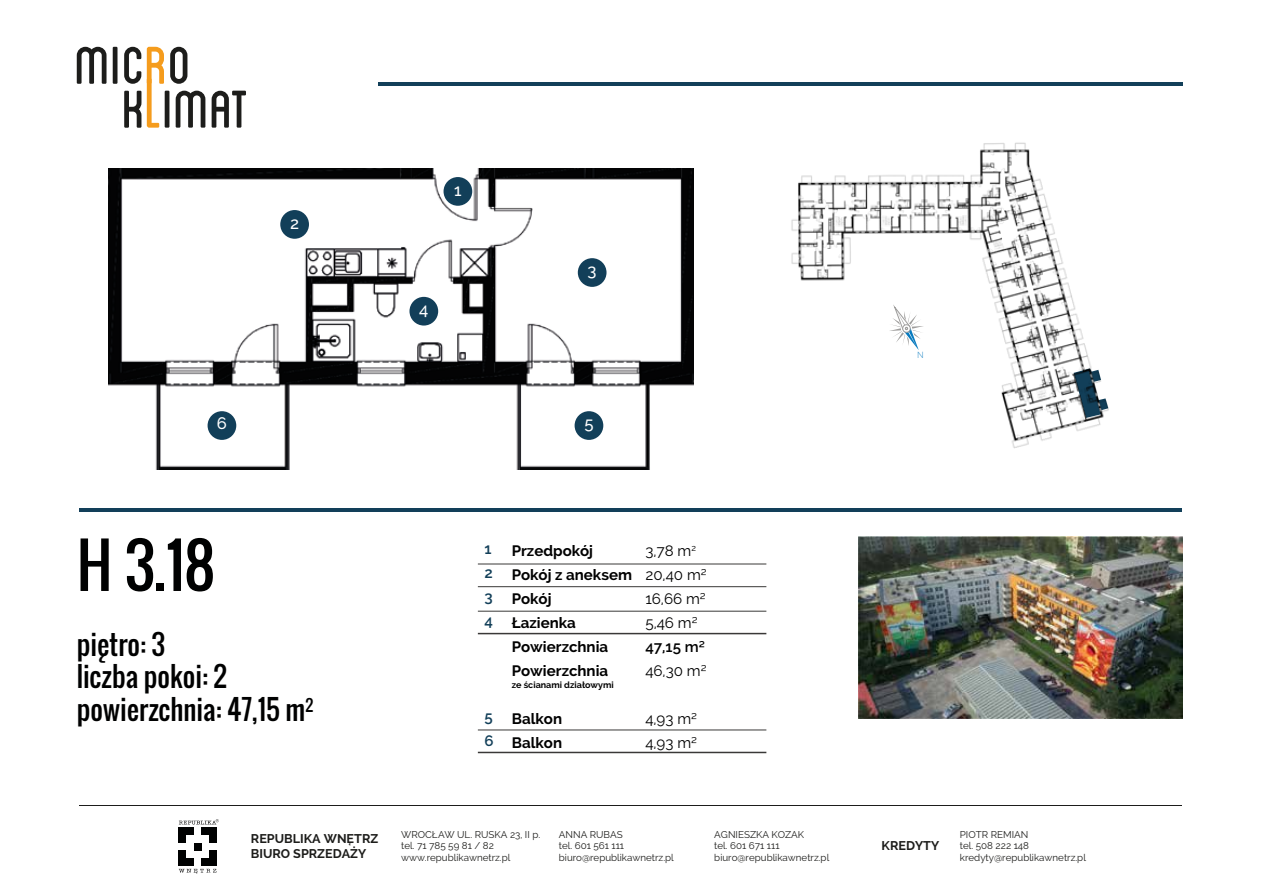
<style>
.page{position:relative;width:1263px;height:893px;background:#fff}
.page>*{position:absolute;margin:0;border:0;box-sizing:border-box;transform-origin:0 0}
.t1{font:60px "Oswald";color:#000101}
.t2{font:27px/32.4px "Oswald";color:#000101}
.t3{font:500 16.65px "Raleway";color:#fff}
.t4{font:700 15px/24px "Raleway";color:#000101}
.t5{font:15px/24px "Raleway";color:#000101}
.t6{font:600 15px "Raleway";color:#000101}
.t7{font:600 15px/24px "Raleway";color:#123f59;text-align:justify}
.t8{font:700 12.6px/15.1px "Raleway";color:#1d1d1b}
.t9{font:9.75px/11.7px "Raleway";color:#1d1d1b}
.t10{font:700 9px "Raleway";color:#000101}
.t11{font:300 8.85px "Lato";color:#077abf}
</style>
<div class="page">
<img style="left:109px;top:169px;width:584px;height:300px">
<img style="left:791px;top:142px;width:318px;height:307px">
<hr style="left:80px;top:805px;width:1102px;height:1px;background:#1d1d1b">
<svg style="left:179px;top:869px;width:37px;height:5px"></svg>
<div style="left:179px;top:828px;width:7px;height:7px;background:#000101"></div>
<div style="left:187px;top:828px;width:7px;height:7px;background:#000101"></div>
<div style="left:202px;top:828px;width:7px;height:7px;background:#000101"></div>
<div style="left:209px;top:828px;width:7px;height:7px;background:#000101"></div>
<div style="left:209px;top:835px;width:7px;height:7px;background:#000101"></div>
<div style="left:179px;top:835px;width:7px;height:8px;background:#000101"></div>
<div style="left:194px;top:843px;width:7px;height:7px;background:#000101"></div>
<div style="left:179px;top:858px;width:7px;height:7px;background:#000101"></div>
<div style="left:187px;top:858px;width:7px;height:7px;background:#000101"></div>
<div style="left:179px;top:851px;width:7px;height:7px;background:#000101"></div>
<div style="left:202px;top:858px;width:7px;height:7px;background:#000101"></div>
<div style="left:209px;top:858px;width:7px;height:7px;background:#000101"></div>
<div style="left:209px;top:851px;width:7px;height:7px;background:#000101"></div>
<svg style="left:179px;top:819px;width:40px;height:5px"></svg>
<img style="left:859px;top:536px;width:324px;height:183px">
<svg style="left:77px;top:47px;width:30px;height:37px"></svg>
<hr style="left:113px;top:47px;width:4px;height:37px;background:#1d1d1b">
<svg style="left:124px;top:91px;width:17px;height:37px"></svg>
<svg style="left:170px;top:47px;width:17px;height:37px"></svg>
<svg style="left:124px;top:47px;width:17px;height:37px"></svg>
<svg style="left:147px;top:47px;width:17px;height:81px"></svg>
<hr style="left:165px;top:91px;width:4px;height:37px;background:#1d1d1b">
<svg style="left:176px;top:91px;width:29px;height:37px"></svg>
<svg style="left:212px;top:91px;width:34px;height:37px"></svg>
<hr style="left:378px;top:83px;width:804px;height:3px;background:#123f59">
<hr style="left:80px;top:509px;width:1102px;height:3px;background:#123f59">
<div style="left:280px;top:210px;width:29px;height:29px;background:#123f59;border-radius:50%"></div>
<div style="left:443px;top:177px;width:29px;height:29px;background:#123f59;border-radius:50%"></div>
<div style="left:578px;top:258px;width:28px;height:29px;background:#123f59;border-radius:50%"></div>
<div style="left:575px;top:411px;width:28px;height:29px;background:#123f59;border-radius:50%"></div>
<div style="left:208px;top:411px;width:28px;height:29px;background:#123f59;border-radius:50%"></div>
<div style="left:409px;top:297px;width:29px;height:29px;background:#123f59;border-radius:50%"></div>
<hr style="left:478px;top:586px;width:288px;height:1px;background:#3a3938">
<hr style="left:478px;top:564px;width:288px;height:1px;background:#3a3938">
<hr style="left:478px;top:611px;width:288px;height:1px;background:#3a3938">
<hr style="left:478px;top:730px;width:288px;height:1px;background:#3a3938">
<hr style="left:478px;top:633px;width:288px;height:1px;background:#3a3938">
<hr style="left:478px;top:752px;width:288px;height:1px;background:#3a3938">
<svg style="left:889px;top:305px;width:35px;height:48px"></svg>
<h3 class="t3" style="left:290px;top:214px;width:11px">2</h3>
<h3 class="t3" style="left:454px;top:181px;width:9px">1</h3>
<h3 class="t3" style="left:419px;top:299px;width:11px">4</h3>
<h3 class="t3" style="left:588px;top:260px;width:11px">3</h3>
<h3 class="t3" style="left:217px;top:413px;width:12px">6</h3>
<h3 class="t3" style="left:584px;top:413px;width:11px">5</h3>
<h1 class="t1" style="left:77px;top:520px;width:139px">H 3.18</h1>
<h2 class="t2" style="left:77px;top:628px;width:238px">piętro: 3<br>liczba pokoi: 2 powierzchnia: 47,15 m<sup>2</sup></h2>
<h3 class="t7" style="left:484px;top:537px;width:10px">1<br>2<br>3<br>4</h3>
<h3 class="t7" style="left:484px;top:705px;width:11px">5<br>6</h3>
<h3 class="t4" style="left:512px;top:539px;width:122px">Przedpokój<br>Pokój z aneksem<br>Pokój<br>Łazienka<br>Powierzchnia<br>Powierzchnia</h3>
<p class="t10" style="left:512px;top:679px;width:103px">ze ścianami działowymi</p>
<h3 class="t4" style="left:512px;top:707px;width:52px">Balkon<br>Balkon</h3>
<h3 class="t5" style="left:645px;top:538px;width:63px">3,78 m<sup>2<br></sup>20,40 m²<br>16,66 m²<br>5,46 m²</h3>
<h3 class="t6" style="left:645px;top:638px;width:61px">47,15 m²</h3>
<h3 class="t5" style="left:645px;top:658px;width:63px">46,30 m²</h3>
<h3 class="t5" style="left:645px;top:706px;width:53px">4,93 m²<br>4,93 m²</h3>
<p class="t11" style="left:917px;top:349px;width:8px">N</p>
<p class="t8" style="left:251px;top:831px;width:129px">REPUBLIKA WNĘTRZ<br>BIURO SPRZEDAŻY</p>
<p class="t9" style="left:401px;top:828px;width:141px">WROCŁAW UL. RUSKA 23, II p. tel. 71 785 59 81 / 82 www.republikawnetrz.pl</p>
<p class="t9" style="left:714px;top:828px;width:116px">AGNIESZKA KOZAK<br>tel. 601 671 111 biuro@republikawnetrz.pl</p>
<p class="t9" style="left:559px;top:828px;width:116px">ANNA RUBAS<br>tel. 601 561 111 biuro@republikawnetrz.pl</p>
<p class="t9" style="left:960px;top:828px;width:128px">PIOTR REMIAN<br>tel. 508 222 148 kredyty@republikawnetrz.pl</p>
<p class="t8" style="left:882px;top:838px;width:59px">KREDYTY</p>
</div>
